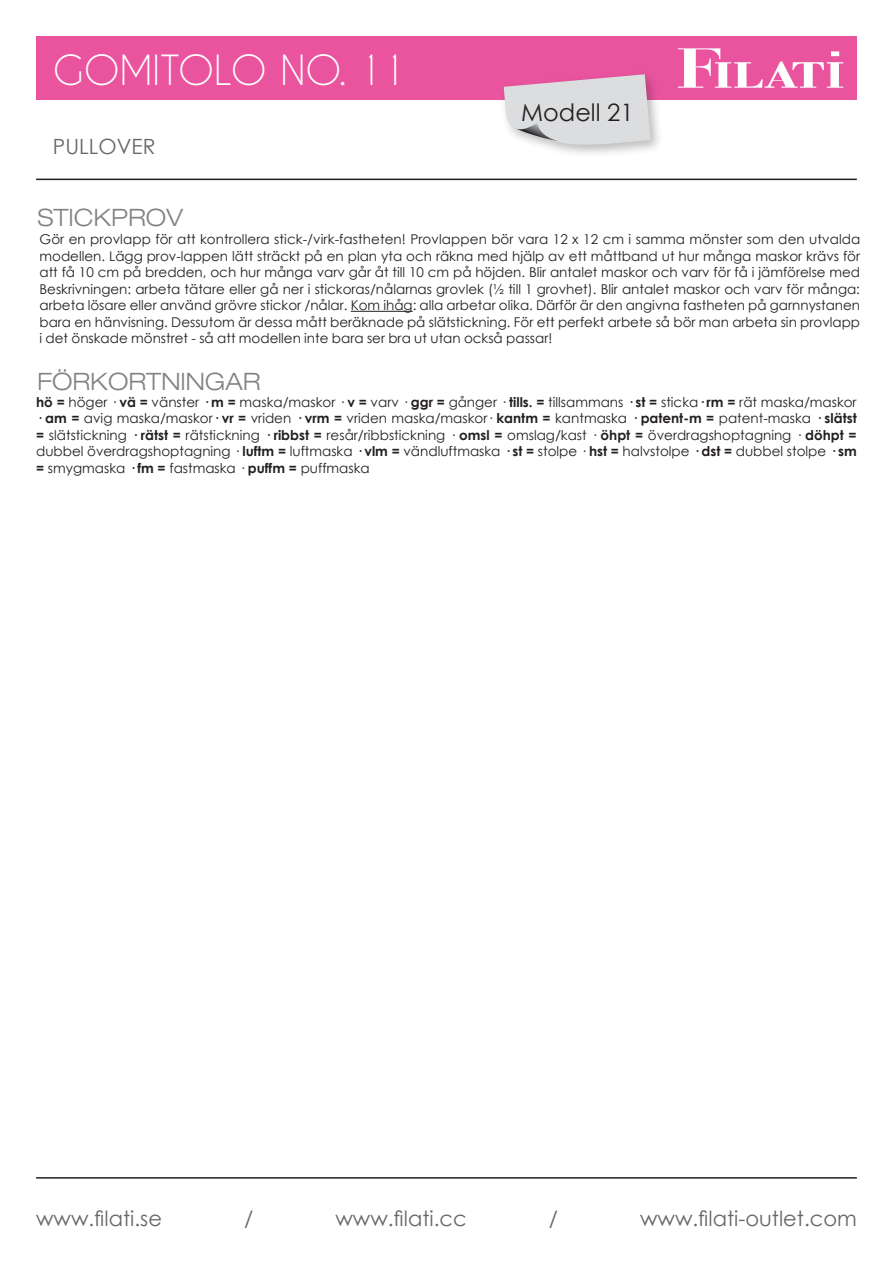
<style>
.page{position:relative;width:893px;height:1263px;background:#fff}
.page>*{position:absolute;margin:0;border:0;box-sizing:border-box;transform-origin:0 0}
.t1{font:39px "Caviar Dreams";color:#fff}
.Helvetica_Light{font:300 expanded 24px "Helvetica Neue LT Std";color:#808285}
.t2{font:24px "Century Gothic";color:#231f20}
.t3{font:21px "Century Gothic";color:#67676a}
.Helvetica_Light-2{font:13.5px/16.5px "Century Gothic";color:#231f20;text-align:justify}
.Fliesstext{font:13.5px/16.5px "Century Gothic";color:#231f20;text-align:justify}
.s1{font-weight:700}
</style>
<div class="page">
<hr style="left:36px;top:1177px;width:821px;height:1px;background:#231f20">
<hr style="left:36px;top:179px;width:821px;height:1px;background:#231f20">
<div style="left:36px;top:36px;width:821px;height:64px;background:#ea549f"></div>
<svg style="left:678px;top:48px;width:165px;height:40px"></svg>
<div style="left:499px;top:70px;width:165px;height:88px;background:#231f20;opacity:.3"></div>
<svg style="left:504px;top:74px;width:147px;height:76px;background:#dcced7"></svg>
<hr style="left:351px;top:311px;width:62px;height:1px;background:#231f20">
<p class="t1" style="left:53px;top:47px;width:355px">GOMITOLO NO. 11</p>
<p class="t3" style="left:53px;top:131px;width:104px">PULLOVER</p>
<p class="Helvetica_Light" style="left:37px;top:203px;width:147px">STICKPROV</p>
<p class="t2" style="left:521px;top:96px;width:114px">Modell 21</p>
<p class="Helvetica_Light-2" style="left:39px;top:231px;width:822px">Gör en provlapp för att kontrollera stick-/virk-fastheten! Provlappen bör vara 12 x 12 cm i samma mönster som den utvalda modellen. Lägg prov-lappen lätt sträckt på en plan yta och räkna med hjälp av ett måttband ut hur många maskor krävs för att få 10 cm på bredden, och hur många varv går åt till 10 cm på höjden. Blir antalet maskor och varv för få i jämförelse med Beskrivningen: arbeta tätare eller gå ner i stickoras/nålarnas grovlek (½ till 1 grovhet). Blir antalet maskor och varv för många: arbeta lösare eller använd grövre stickor /nålar. Kom ihåg: alla arbetar olika. Därför är den angivna fastheten på garnnystanen bara en hänvisning. Dessutom är dessa mått beräknade på slätstickning. För ett perfekt arbete så bör man arbeta sin provlapp i det önskade mönstret - så att modellen inte bara ser bra ut utan också passar!</p>
<p class="Helvetica_Light" style="left:37px;top:368px;width:225px">FÖRKORTNINGAR</p>
<p class="Fliesstext" style="left:36px;top:394px;width:822px"><span class="s1">hö =</span> höger · <span class="s1">vä =</span> vänster <span class="s1">· m =</span> maska/maskor · <span class="s1">v =</span> varv · <span class="s1">ggr =</span> gånger · <span class="s1">tills. =</span> tillsammans <span class="s1">· st =</span> sticka<span class="s1">· rm =</span> rät maska/maskor <span class="s1">· am =</span> avig maska/maskor<span class="s1">· vr =</span> vriden <span class="s1">· vrm =</span> vriden maska/maskor· <span class="s1">kantm =</span> kantmaska <span class="s1">· patent-m =</span> patent-maska <span class="s1">· slätst =</span> slätstickning <span class="s1">· rätst =</span> rätstickning <span class="s1">· ribbst =</span> resår/ribbstickning · <span class="s1">omsl =</span> omslag/kast · <span class="s1">öhpt =</span> överdragshoptagning · <span class="s1">döhpt = </span>dubbel överdragshoptagning · <span class="s1">luftm =</span> luftmaska <span class="s1">· vlm =</span> vändluftmaska <span class="s1">· st =</span> stolpe · <span class="s1">hst =</span> halvstolpe <span class="s1">· dst =</span> dubbel stolpe <span class="s1">· sm =</span> smygmaska <span class="s1">· fm =</span> fastmaska · <span class="s1">puffm =</span> puffmaska</p>
<p class="t3" style="left:36px;top:1204px;width:127px">www.filati.se</p>
<p class="t3" style="left:244px;top:1204px;width:11px">/</p>
<p class="t3" style="left:335px;top:1204px;width:133px">www.filati.cc</p>
<p class="t3" style="left:549px;top:1204px;width:11px">/</p>
<p class="t3" style="left:640px;top:1204px;width:218px">www.filati-outlet.com</p>
</div>
